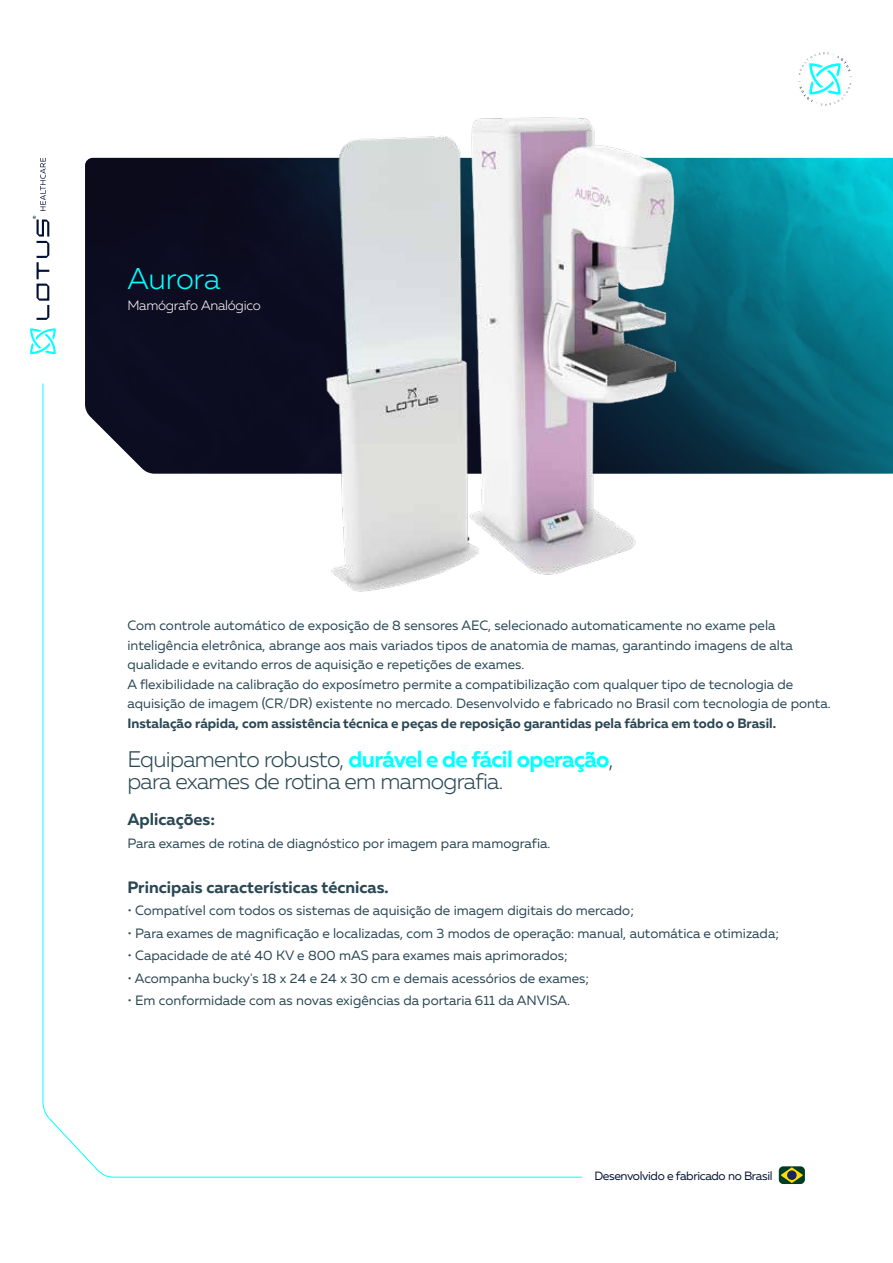
<style>
.page{position:relative;width:893px;height:1263px;background:#fff}
.page>*{position:absolute;margin:0;border:0;box-sizing:border-box;transform-origin:0 0}
.t1{font:300 30px "Muller";letter-spacing:-.01em;color:#03ffff}
.t2{font:300 22.5px/22.5px "Muller";letter-spacing:-.03em;color:#294754}
.t3{font:700 16.5px "Muller";color:#294754}
.t4{font:13.5px/19.5px "Muller";color:#294754}
.t5{font:700 13.5px "Muller";color:#294754}
.t6{font:300 13.5px "Muller";letter-spacing:-.02em;color:#fff}
.t7{font:12px "Muller";letter-spacing:-.03em;color:#021135}
.s1{font-weight:700;color:#03ffff}
</style>
<div class="page">
<img style="left:85px;top:158px;width:808px;height:316px">
<svg style="left:30px;top:328px;width:26px;height:26px"></svg>
<svg style="left:33px;top:158px;width:16px;height:162px"></svg>
<svg style="left:42px;top:383px;width:541px;height:795px"></svg>
<div style="left:779px;top:1166px;width:26px;height:18px;background:#003d23;border-radius:4px"></div>
<svg style="left:781px;top:1167px;width:22px;height:16px"></svg>
<div style="left:787px;top:1170px;width:10px;height:10px;background:#1a255d;border-radius:50%"></div>
<svg style="left:798px;top:52px;width:54px;height:54px"></svg>
<img style="left:241px;top:117px;width:539px;height:544px">
<h1 class="t1" style="left:127px;top:261px;width:94px">Aurora</h1>
<p class="t6" style="left:127px;top:297px;width:135px">Mamógrafo Analógico</p>
<p class="t4" style="left:127px;top:616px;width:705px">Com controle automático de exposição de 8 sensores AEC, selecionado automaticamente no exame pela inteligência eletrônica, abrange aos mais variados tipos de anatomia de mamas, garantindo imagens de alta qualidade e evitando erros de aquisição e repetições de exames.<br>A flexibilidade na calibração do exposímetro permite a compatibilização com qualquer tipo de tecnologia de aquisição de imagem (CR/DR) existente no mercado. Desenvolvido e fabricado no Brasil com tecnologia de ponta.</p>
<p class="t5" style="left:127px;top:715px;width:650px">Instalação rápida, com assistência técnica e peças de reposição garantidas pela fábrica em todo o Brasil.</p>
<h2 class="t2" style="left:127px;top:748px;width:488px">Equipamento robusto, <span class="s1">durável e de fácil operação</span>, para exames de rotina em mamografia.</h2>
<p class="t3" style="left:127px;top:809px;width:89px">Aplicações:</p>
<p class="t4" style="left:127px;top:833px;width:425px">Para exames de rotina de diagnóstico por imagem para mamografia.</p>
<p class="t3" style="left:127px;top:877px;width:263px">Principais características técnicas.</p>
<p class="t4" style="left:127px;top:900px;width:508px">• Compatível com todos os sistemas de aquisição de imagem digitais do mercado;</p>
<p class="t4" style="left:127px;top:923px;width:653px">• Para exames de magnificação e localizadas, com 3 modos de operação: manual, automática e otimizada;</p>
<p class="t4" style="left:127px;top:945px;width:442px">• Capacidade de até 40 KV e 800 mAS para exames mais aprimorados;</p>
<p class="t4" style="left:127px;top:968px;width:463px">• Acompanha bucky's 18 x 24 e 24 x 30 cm e demais acessórios de exames;</p>
<p class="t4" style="left:127px;top:990px;width:444px">• Em conformidade com as novas exigências da portaria 611 da ANVISA.</p>
<p class="t7" style="left:594px;top:1168px;width:180px">Desenvolvido e fabricado no Brasil</p>
</div>
